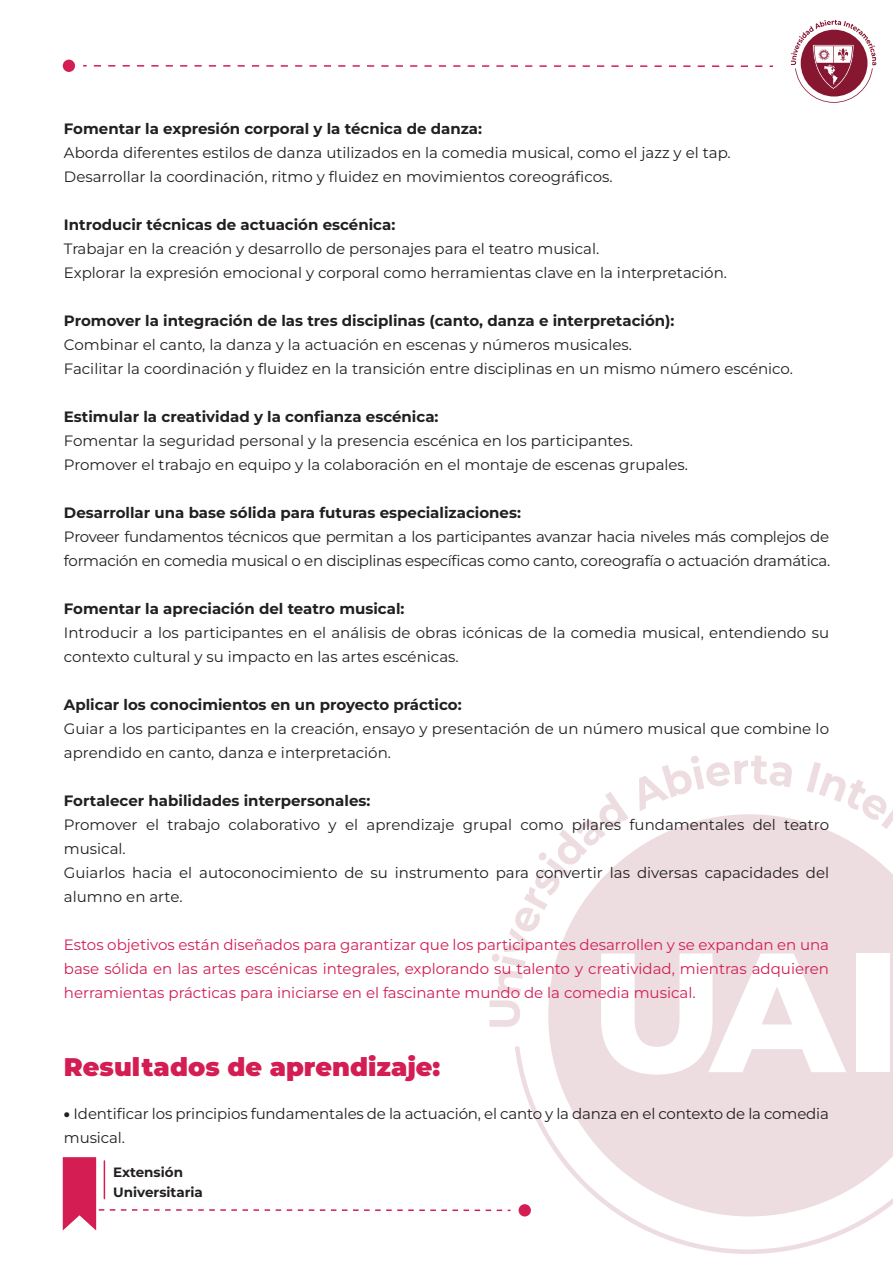
<style>
.page{position:relative;width:893px;height:1263px;background:#fff}
.page>*{position:absolute;margin:0;border:0;box-sizing:border-box;transform-origin:0 0}
.t1{font:900 25.5px "Montserrat";color:#d31d53}
.t2{font:15px/24px "Montserrat";color:#231f20}
.t3{font:700 15px "Montserrat";color:#231f20}
.t4{font:15px/24px "Montserrat";color:#d31d53;text-align:justify}
.t5{font:15px/24px "Montserrat";letter-spacing:-.02em;color:#231f20}
.t6{font:700 13.5px/20.9px "Montserrat";color:#231f20}
.s1{font-weight:900}
</style>
<div class="page">
<svg style="left:94px;top:65px;width:679px;height:2px"></svg>
<div style="left:63px;top:60px;width:12px;height:12px;background:#d31d53;border-radius:50%"></div>
<svg style="left:62px;top:755px;width:831px;height:499px"></svg>
<div style="left:519px;top:1204px;width:12px;height:12px;background:#d31d53;border-radius:50%"></div>
<svg style="left:791px;top:20px;width:85px;height:83px"></svg>
<p class="t3" style="left:64px;top:117px;width:420px">Fomentar la expresión corporal y la técnica de danza:</p>
<p class="t2" style="left:64px;top:140px;width:668px">Aborda diferentes estilos de danza utilizados en la comedia musical, como el jazz y el tap.<br>Desarrollar la coordinación, ritmo y fluidez en movimientos coreográficos.</p>
<p class="t3" style="left:64px;top:213px;width:333px">Introducir técnicas de actuación escénica:</p>
<p class="t2" style="left:64px;top:236px;width:665px">Trabajar en la creación y desarrollo de personajes para el teatro musical.<br>Explorar la expresión emocional y corporal como herramientas clave en la interpretación.</p>
<p class="t3" style="left:64px;top:309px;width:612px">Promover la integración de las tres disciplinas (canto, danza e interpretación):</p>
<p class="t2" style="left:64px;top:332px;width:730px">Combinar el canto, la danza y la actuación en escenas y números musicales.<br>Facilitar la coordinación y fluidez en la transición entre disciplinas en un mismo número escénico.</p>
<p class="t3" style="left:64px;top:405px;width:376px">Estimular la creatividad y la confianza escénica:</p>
<p class="t2" style="left:64px;top:428px;width:626px">Fomentar la seguridad personal y la presencia escénica en los participantes.<br>Promover el trabajo en equipo y la colaboración en el montaje de escenas grupales.</p>
<p class="t3" style="left:64px;top:501px;width:459px">Desarrollar una base sólida para futuras especializaciones:</p>
<p class="t5" style="left:64px;top:524px;width:768px">Proveer fundamentos técnicos que permitan a los participantes avanzar hacia niveles más complejos de formación en comedia musical o en disciplinas específicas como canto, coreografía o actuación dramática.</p>
<p class="t3" style="left:64px;top:597px;width:342px">Fomentar la apreciación del teatro musical:</p>
<p class="t2" style="left:64px;top:620px;width:767px">Introducir a los participantes en el análisis de obras icónicas de la comedia musical, entendiendo su contexto cultural y su impacto en las artes escénicas.</p>
<p class="t3" style="left:64px;top:693px;width:399px">Aplicar los conocimientos en un proyecto práctico:</p>
<p class="t2" style="left:64px;top:716px;width:767px">Guiar a los participantes en la creación, ensayo y presentación de un número musical que combine lo aprendido en canto, danza e interpretación.</p>
<p class="t3" style="left:64px;top:789px;width:308px">Fortalecer habilidades interpersonales:</p>
<p class="t2" style="left:64px;top:812px;width:767px">Promover el trabajo colaborativo y el aprendizaje grupal como pilares fundamentales del teatro musical.<br>Guiarlos hacia el autoconocimiento de su instrumento para convertir las diversas capacidades del alumno en arte.</p>
<p class="t4" style="left:64px;top:932px;width:767px">Estos objetivos están diseñados para garantizar que los participantes desarrollen y se expandan en una base sólida en las artes escénicas integrales, explorando su talento y creatividad, mientras adquieren herramientas prácticas para iniciarse en el fascinante mundo de la comedia musical.</p>
<h1 class="t1" style="left:64px;top:1047px;width:378px">Resultados de aprendizaje:</h1>
<p class="t2" style="left:64px;top:1101px;width:767px"><span class="s1">•</span> Identificar los principios fundamentales de la actuación, el canto y la danza en el contexto de la comedia musical.</p>
<p class="t6" style="left:113px;top:1160px;width:91px">Extensión<br>Universitaria</p>
</div>
